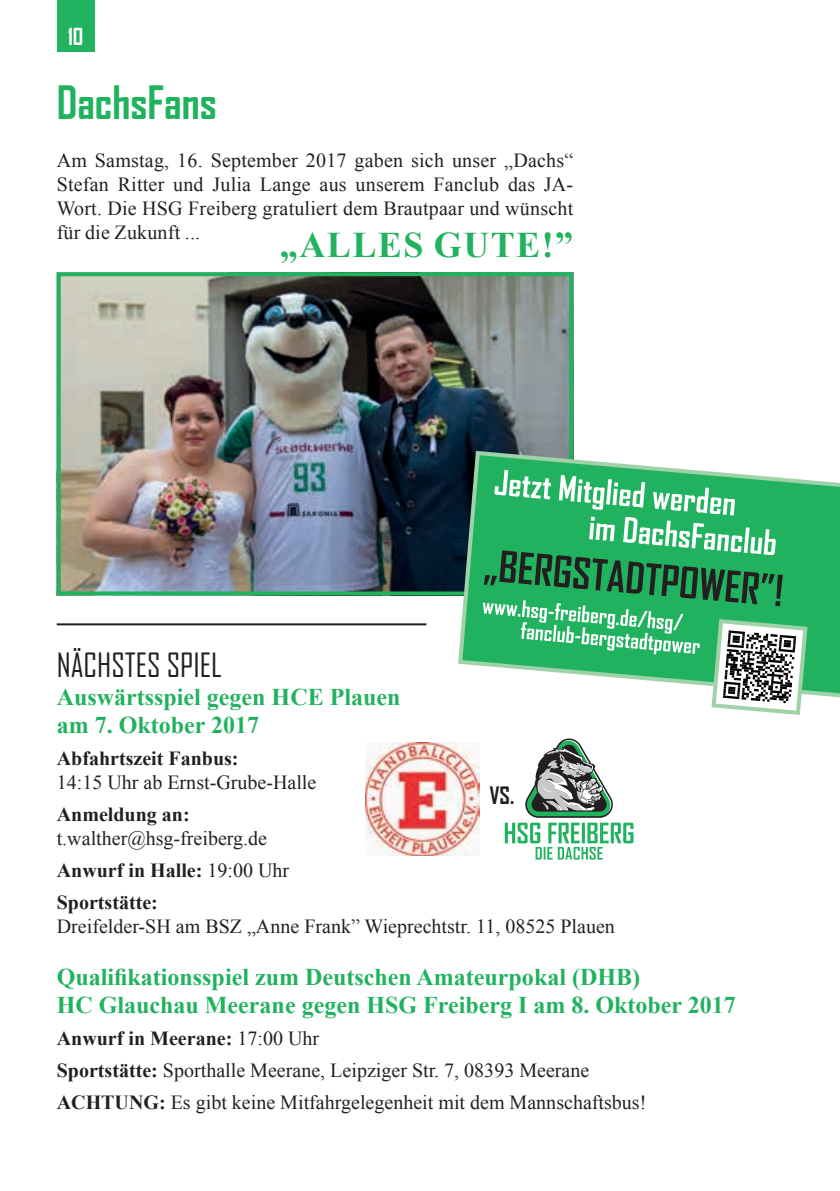
<style>
.page{position:relative;width:840px;height:1191px;background:#fff}
.page>*{position:absolute;margin:0;border:0;box-sizing:border-box;transform-origin:0 0}
.t1{font:700 44px "Agency FB";color:#21b25f}
.t2{font:700 36px "Times New Roman";letter-spacing:.04em;color:#21b25f}
.t3{font:32px "Agency FB";color:#231f20}
.t4{font:700 24px/28px "Times New Roman";color:#21b25f}
.t5{font:700 23px "Agency FB";color:#231f20}
.t6{font:700 22.4px "Agency FB";color:#fff}
.t7{font:20px/32px "Times New Roman";color:#231f20}
.t8{font:700 20px "Times New Roman";color:#231f20}
.s1{font-weight:700}
</style>
<div class="page">
<div style="left:57px;top:0;width:37px;height:52px;background:#21b25f"></div>
<img style="left:62px;top:277px;width:506px;height:313px">
<div style="left:57px;top:272px;width:516px;height:323px;border:4px solid #21b25f"></div>
<hr style="left:57px;top:623px;width:369px;height:2px;background:#231f20">
<svg style="left:455px;top:449px;width:384px;height:249px"></svg>
<svg style="left:482px;top:470px;width:327px;height:245px"></svg>
<img style="left:365px;top:742px;width:114px;height:114px">
<svg style="left:504px;top:738px;width:129px;height:121px"></svg>
<p class="t6" style="left:68px;top:23px;width:17px">10</p>
<h1 class="t1" style="left:57px;top:75px;width:161px">DachsFans</h1>
<p class="t7" style="left:57px;top:148px;width:517px;line-height:24px;text-align:justify">Am Samstag, 16. September 2017 gaben sich unser „Dachs“ Stefan Ritter und Julia Lange aus unserem Fanclub das JA-Wort. Die HSG Freiberg gratuliert dem Brautpaar und wünscht für die Zukunft ...</p>
<h2 class="t2" style="left:280px;top:220px;width:294px">„ALLES GUTE!”</h2>
<h3 class="t3" style="left:57px;top:645px;width:167px">NÄCHSTES SPIEL</h3>
<p class="t4" style="left:57px;top:682px;width:345px">Auswärtsspiel gegen HCE Plauen am 7. Oktober 2017</p>
<p class="t8" style="left:57px;top:744px;width:183px">Abfahrtszeit Fanbus:</p>
<p class="t7" style="left:57px;top:765px;width:261px">14:15 Uhr ab Ernst-Grube-Halle</p>
<p class="t8" style="left:57px;top:800px;width:134px">Anmeldung an:</p>
<p class="t7" style="left:57px;top:821px;width:234px">t.walther@hsg-freiberg.de<br><span class="s1">Anwurf in Halle:</span> 19:00 Uhr<br><span class="s1">Sportstätte:</span></p>
<p class="t7" style="left:57px;top:909px;width:559px">Dreifelder-SH am BSZ „Anne Frank” Wieprechtstr. 11, 08525 Plauen</p>
<p class="t4" style="left:57px;top:962px;width:680px">Qualifikationsspiel zum Deutschen Amateurpokal (DHB)<br>HC Glauchau Meerane gegen HSG Freiberg I am 8. Oktober 2017</p>
<p class="t7" style="left:57px;top:1021px;width:590px"><span class="s1">Anwurf in Meerane:</span> 17:00 Uhr<br><span class="s1">Sportstätte:</span> Sporthalle Meerane, Leipziger Str. 7, 08393 Meerane<br><span class="s1">ACHTUNG:</span> Es gibt keine Mitfahrgelegenheit mit dem Mannschaftsbus!</p>
<p class="t5" style="left:489px;top:780px;width:26px">VS.</p>
</div>
